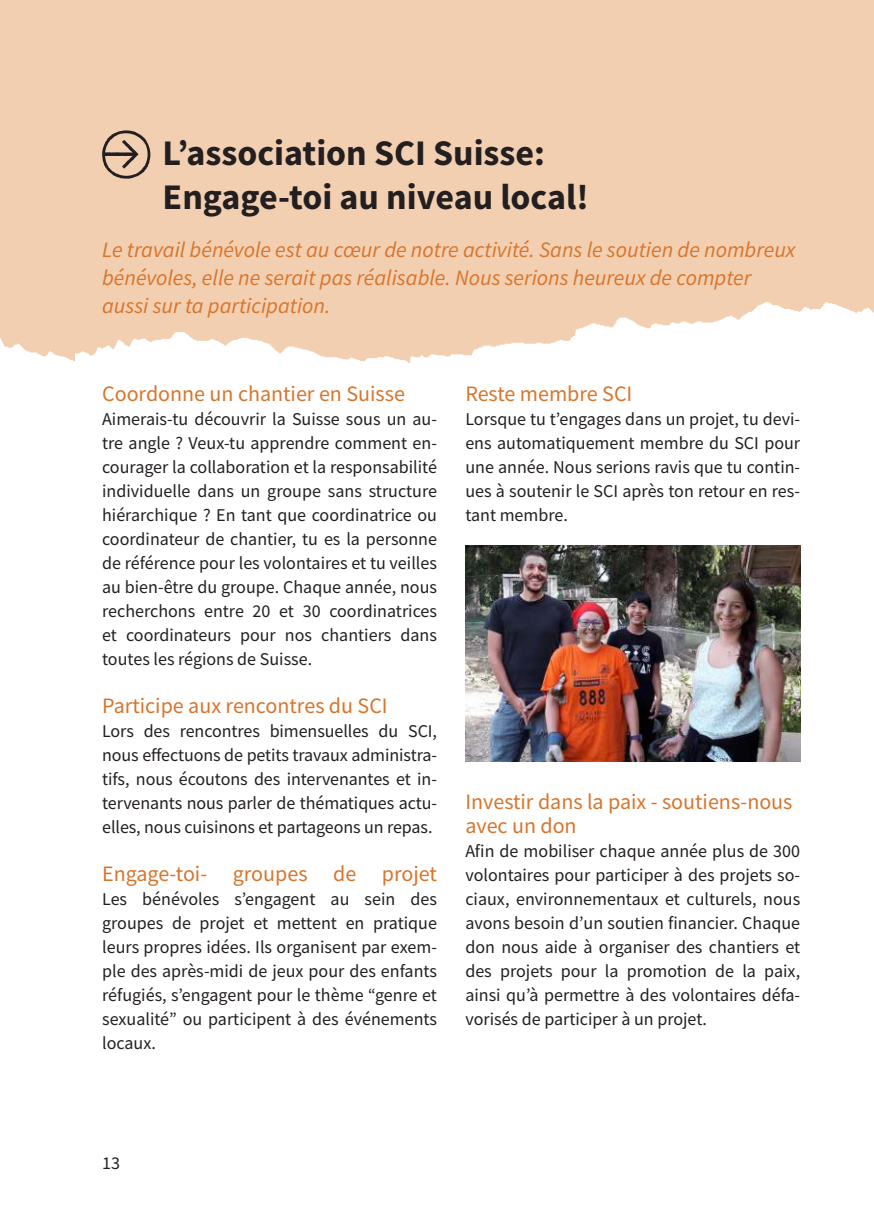
<style>
.page{position:relative;width:874px;height:1225px;background:#fff}
.page>*{position:absolute;margin:0;border:0;box-sizing:border-box;transform-origin:0 0}
.t1{font:700 36px/43.2px "Source Sans Pro";color:#231f20}
.t2{font:italic 22px/28px "Source Sans Pro";color:#d7752c}
.t3{font:22px/24px "Source Sans Pro";color:#d7752c}
.t4{font:18px/24px "Source Sans Pro";color:#231f20;text-align:justify}
</style>
<div class="page">
<svg style="left:102px;top:130px;width:48px;height:49px;background:#bba08a"></svg>
<img style="left:465px;top:545px;width:334px;height:216px">
<div style="left:848px;top:0;width:25px;height:313px;background:#f2cfb1"></div>
<h1 class="t1" style="left:162px;top:131px;width:427px">L’association SCI Suisse:<br>Engage-toi au niveau local!</h1>
<p class="t2" style="left:102px;top:235px;width:694px">Le travail bénévole est au cœur de notre activité. Sans le soutien de nombreux bénévoles, elle ne serait pas réalisable. Nous serions heureux de compter aussi sur ta participation.</p>
<p class="t3" style="left:102px;top:382px;width:304px">Coordonne un chantier en Suisse</p>
<p class="t4" style="left:102px;top:407px;width:336px">Aimerais-tu découvrir la Suisse sous un au&shy;tre angle ? Veux-tu apprendre comment en&shy;courager la collaboration et la responsabilité individuelle dans un groupe sans structure hiérarchique ? En tant que coordinatrice ou coordinateur de chantier, tu es la personne de référence pour les volontaires et tu veilles au bien-être du groupe. Chaque année, nous recherchons entre 20 et 30 coordinatrices et coordinateurs pour nos chantiers dans toutes les régions de Suisse.</p>
<p class="t3" style="left:102px;top:694px;width:287px">Participe aux rencontres du SCI</p>
<p class="t4" style="left:102px;top:719px;width:336px">Lors des rencontres bimensuelles du SCI, nous effectuons de petits travaux administra&shy;tifs, nous écoutons des intervenantes et in&shy;tervenants nous parler de thématiques actu&shy;elles, nous cuisinons et partageons un repas.</p>
<p class="t3" style="left:102px;top:862px;width:336px">Engage-toi- groupes de projet</p>
<p class="t4" style="left:102px;top:887px;width:336px">Les bénévoles s’engagent au sein des groupes de projet et mettent en pratique leurs propres idées. Ils organisent par exem&shy;ple des après-midi de jeux pour des enfants réfugiés, s’engagent pour le thème “genre et sexualité” ou participent à des événements locaux.</p>
<p class="t3" style="left:465px;top:382px;width:168px">Reste membre SCI</p>
<p class="t4" style="left:465px;top:407px;width:336px">Lorsque tu t’engages dans un projet, tu devi&shy;ens automatiquement membre du SCI pour une année. Nous serions ravis que tu contin&shy;ues à soutenir le SCI après ton retour en res&shy;tant membre.</p>
<p class="t3" style="left:465px;top:790px;width:328px">Investir dans la paix - soutiens-nous avec un don</p>
<p class="t4" style="left:465px;top:839px;width:336px">Afin de mobiliser chaque année plus de 300 volontaires pour participer à des projets so&shy;ciaux, environnementaux et culturels, nous avons besoin d’un soutien financier. Chaque don nous aide à organiser des chantiers et des projets pour la promotion de la paix, ainsi qu’à permettre à des volontaires défa&shy;vorisés de participer à un projet.</p>
<p class="t4" style="left:102px;top:1151px;width:19px">13</p>
</div>
